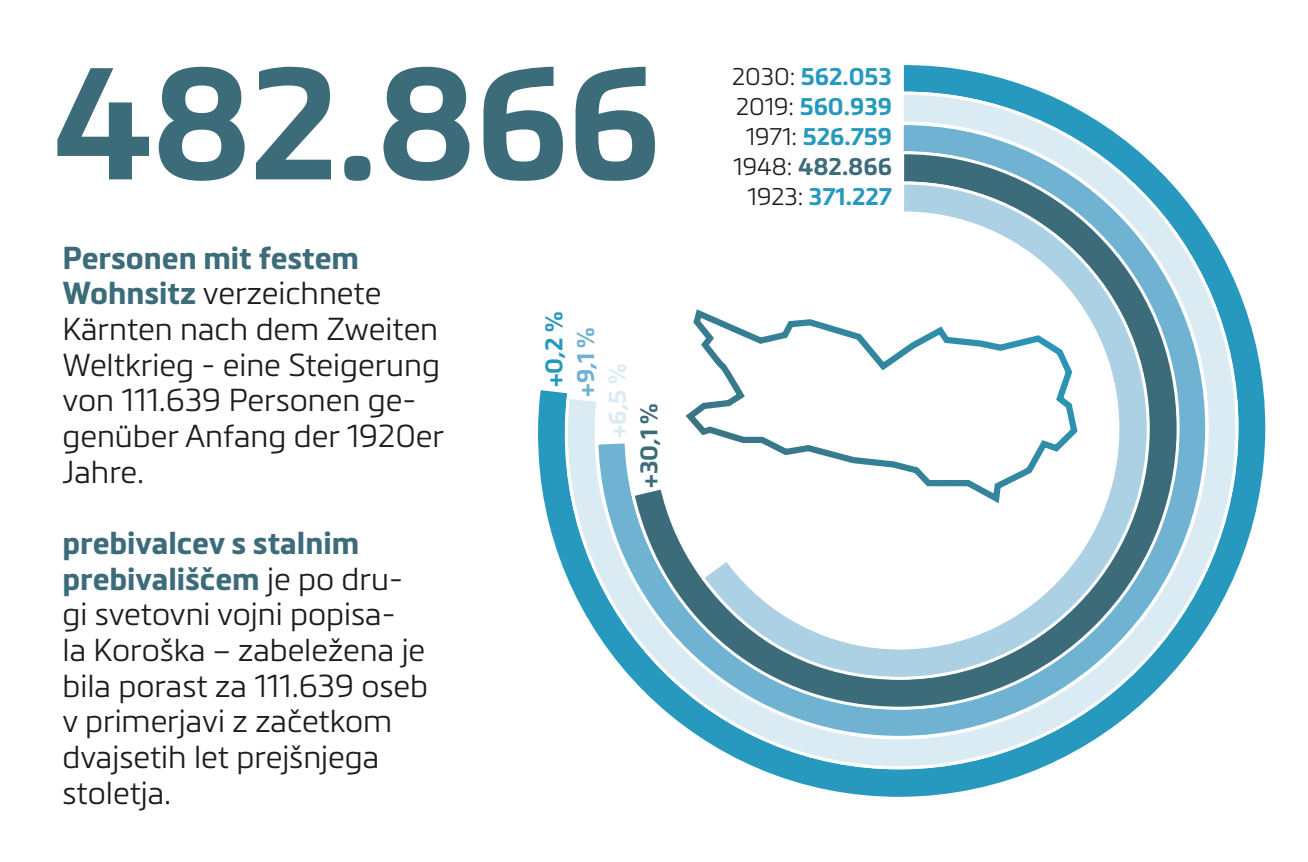
<style>
.page{position:relative;width:1308px;height:862px;background:#fff}
.page>*{position:absolute;margin:0;border:0;box-sizing:border-box;transform-origin:0 0}
.t1{font:700 156.25px "Metronic Land Kaernten";letter-spacing:-.01em;color:#3c6c79}
.t2{font:300 31.25px/35.6px "Metronic Land Kaernten";color:#1d1d1b}
.t3{font:700 23.75px/30px "Metronic Land Kaernten";color:#2799be;text-align:right}
.t4{font:700 23.75px "Metronic Land Kaernten";color:#3c6c79}
.t5{font:700 23.75px "Metronic Land Kaernten";color:#dbebf4}
.t6{font:700 23.75px "Metronic Land Kaernten";color:#70b2d1}
.s1{font-weight:700;color:#3c6c79}
.s2{font-weight:300;color:#1d1d1b}
.s3{color:#3c6c79}
</style>
<div class="page">
<svg style="left:538px;top:291px;width:728px;height:506px"></svg>
<svg style="left:566px;top:65px;width:673px;height:704px"></svg>
<svg style="left:594px;top:120px;width:615px;height:618px"></svg>
<svg style="left:629px;top:150px;width:552px;height:559px"></svg>
<svg style="left:698px;top:180px;width:453px;height:500px"></svg>
<h1 class="t1" style="left:53px;top:25px;width:609px">482.866</h1>
<p class="t2" style="left:62px;top:238px;width:383px"><span class="s1">Personen mit festem<br>Wohnsitz</span> verzeichnete<br>Kärnten nach dem Zweiten<br>Weltkrieg - eine Steigerung von 111.639 Personen ge&shy;genüber Anfang der 1920er<br>Jahre.</p>
<p class="t2" style="left:62px;top:523px;width:367px"><span class="s1">prebivalcev s stalnim prebivališčem</span> je po dru&shy;gi svetovni vojni popisa-<br>la Koroška – zabeležena je bila porast za 111.639 oseb v primerjavi z začetkom dvajsetih let prejšnjega stoletja.</p>
<p class="t3" style="left:539px;top:387px;width:77px;rotate:-90deg">+0,2 %</p>
<p class="t6" style="left:570px;top:397px;width:71px;rotate:-90deg">+9,1 %</p>
<p class="t5" style="left:602px;top:438px;width:76px;rotate:-90deg">+6,5 %</p>
<p class="t4" style="left:634px;top:487px;width:86px;rotate:-90deg">+30,1 %</p>
<p class="t3" style="left:732px;top:61px;width:161px"><span class="s2">2030:</span> 562.053<br><span class="s2">2019:</span> 560.939<br><span class="s2">1971:</span> 526.759<br><span class="s2">1948:</span> <span class="s3">482.866<br></span><span class="s2">1923:</span> 371.227</p>
</div>
